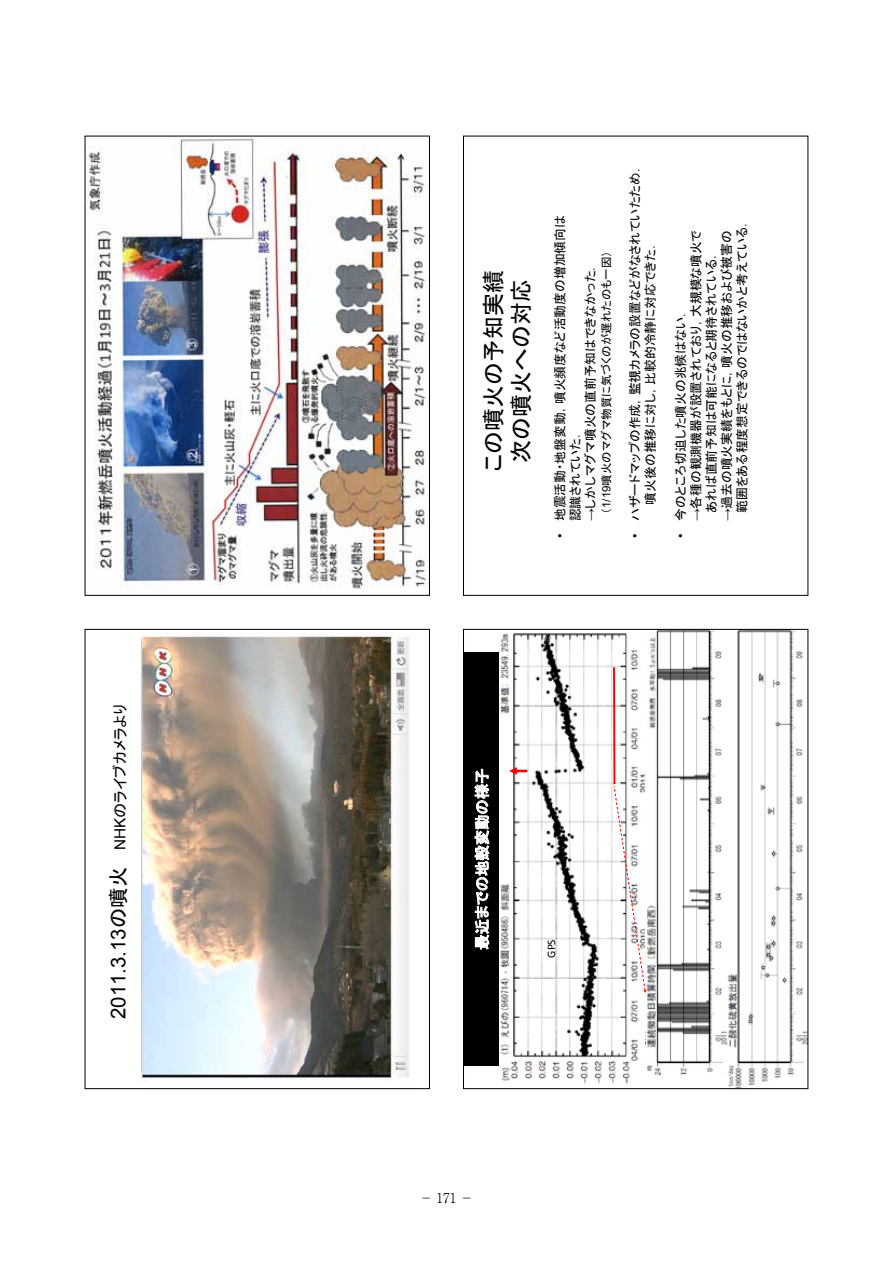
<style>
.page{position:relative;width:893px;height:1263px;background:#fff}
.page>*{position:absolute;margin:0;border:0;box-sizing:border-box;transform-origin:0 0}
.t1{font:22.95px/27.6px "MS P Gothic";color:#000;text-align:center}
.t2{font:20.4px "Arial";color:#000}
.t3{font:15.3px "MS P Gothic";letter-spacing:.005em;color:#fff}
.t4{font:300 13.5px "Ryumin Pro";color:#000}
.t5{font:12.75px/15.3px "MS P Gothic";color:#000}
.t6{font:11.55px "MS P Gothic";color:#000}
.t7{font:11.55px "Calibri";color:#000}
.s1{font-family:"MS P Gothic"}
.s2{font-size:15.3px}
.s3{font-family:"MS P Gothic";font-size:15.3px}
.s4{font-family:"Arial"}
</style>
<div class="page">
<img style="left:500px;top:633px;width:146px;height:451px">
<div style="left:463px;top:652px;width:36px;height:414px;background:#000"></div>
<svg style="left:474px;top:769px;width:15px;height:180px"></svg>
<img style="left:646px;top:631px;width:160px;height:456px">
<hr style="left:613px;top:667px;width:2px;height:117px;background:#f00">
<svg style="left:613px;top:785px;width:34px;height:208px"></svg>
<svg style="left:509px;top:767px;width:18px;height:8px"></svg>
<div style="left:463px;top:629px;width:345px;height:460px;border:1px solid #000"></div>
<img style="left:87px;top:138px;width:341px;height:451px">
<img style="left:142px;top:634px;width:268px;height:448px">
<div style="left:85px;top:629px;width:345px;height:460px;border:1px solid #000"></div>
<h2 class="t2" style="left:105px;top:1019px;width:317px;rotate:-90deg">2011.3.13<span class="s1">の噴火</span> <span class="s2">NHK</span><span class="s3">のライブカメラより</span></h2>
<h1 class="t1" style="left:479px;top:472px;width:203px;rotate:-90deg">この噴火の予知実績次の噴火への対応</h1>
<p class="t5" style="left:552px;top:521px;width:307px;text-indent:-17px;rotate:-90deg"><span class="s4">•</span> 地震活動・地盤変動，噴火頻度など活動度の増加傾向は認識されていた．</p>
<p class="t6" style="left:601px;top:514px;width:264px;rotate:-90deg">（<span class="s4">1/19</span>噴火のマグマ物質に気づくのが遅れたのも一因）</p>
<p class="t5" style="left:583px;top:521px;width:261px;rotate:-90deg"><span class="s4">→</span>しかしマグマ噴火の直前予知はできなかった．</p>
<p class="t5" style="left:627px;top:504px;width:342px;text-indent:-34px;rotate:-90deg"><span class="s4">•</span> ハザードマップの作成，監視カメラの設置などがなされていたため．噴火後の推移に対し，比較的冷静に対応できた．</p>
<p class="t5" style="left:688px;top:513px;width:284px;text-indent:-8px;rotate:-90deg"><span class="s4">→</span>各種の観測機器が設置されており，大規模な噴火であれば直前予知は可能になると期待されている．</p>
<p class="t5" style="left:719px;top:513px;width:296px;text-indent:-8px;rotate:-90deg"><span class="s4">→</span>過去の噴火実績をもとに，噴火の推移および被害の範囲をある程度想定できるのではないかと考えている．</p>
<p class="t5" style="left:673px;top:538px;width:231px;rotate:-90deg"><span class="s4">•</span> 今のところ切迫した噴火の兆候はない．</p>
<p class="t3" style="left:474px;top:950px;width:183px;rotate:-90deg">最近までの地殻変動の様子</p>
<p class="t7" style="left:544px;top:958px;width:20px;rotate:-90deg">GPS</p>
<p class="t4" style="left:419px;top:1187px;width:55px">－ 171 －</p>
</div>
